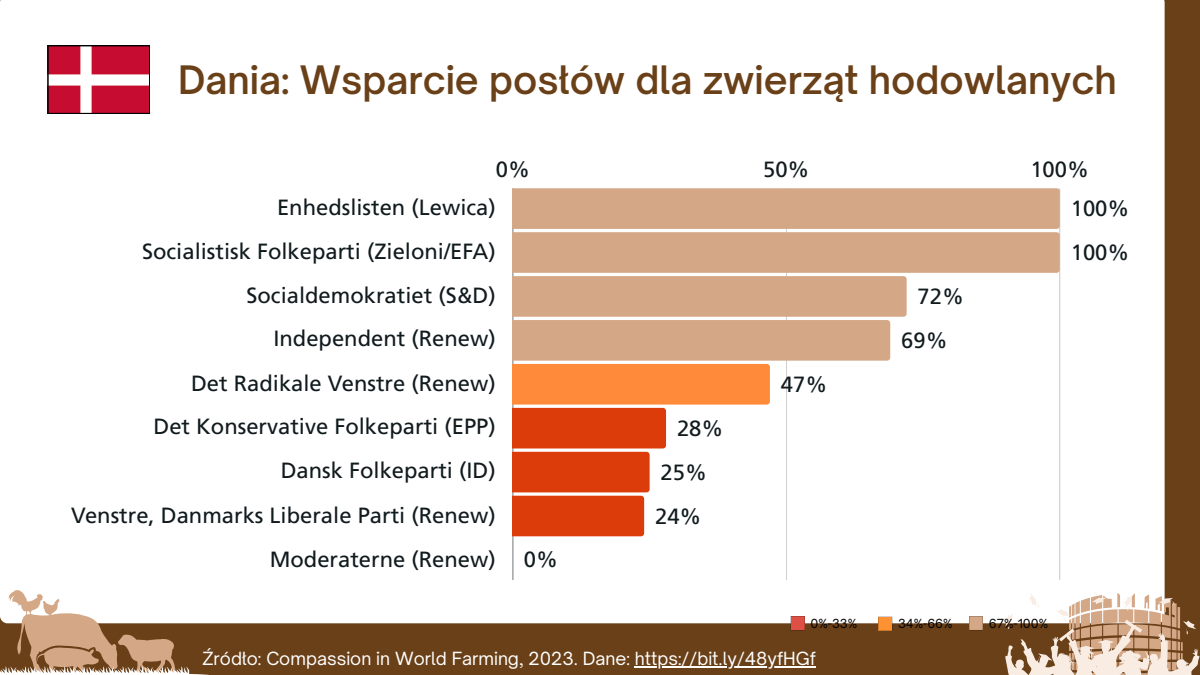
<style>
.page{position:relative;width:1200px;height:675px;background:#6a4018}
.page>*{position:absolute;margin:0;border:0;box-sizing:border-box;transform-origin:0 0}
.t1{font:600 37.5px "Open Sauce One";color:#6a4018}
.t2{font:22px "Frutiger LT Com";color:#111b1e}
.t3{font:17.4px "Open Sauce One";color:#fff}
.t4{font:12px "Open Sauce One";color:#000}
</style>
<div class="page">
<div style="left:0;top:0;width:1165px;height:623px;background:#fff"></div>
<svg style="left:0;top:590px;width:209px;height:85px"></svg>
<svg style="left:1005px;top:592px;width:195px;height:83px"></svg>
<svg style="left:969px;top:616px;width:14px;height:14px"></svg>
<svg style="left:878px;top:617px;width:14px;height:13px"></svg>
<svg style="left:791px;top:616px;width:14px;height:14px"></svg>
<hr style="left:513px;top:188px;width:1px;height:392px;background:#111b1e">
<hr style="left:786px;top:188px;width:1px;height:392px;background:#111b1e">
<hr style="left:1060px;top:188px;width:1px;height:392px;background:#111b1e">
<svg style="left:513px;top:188px;width:547px;height:348px;background:#eac4ad"></svg>
<svg style="left:48px;top:46px;width:102px;height:68px;background:#cc4861"></svg>
<hr style="left:635px;top:666px;width:181px;height:2px;background:#fff">
<p class="t1" style="left:178px;top:56px;width:940px">Dania: Wsparcie posłów dla zwierząt hodowlanych</p>
<p class="t2" style="left:496px;top:160px;width:36px">0%</p>
<p class="t2" style="left:763px;top:160px;width:48px">50%</p>
<p class="t2" style="left:1030px;top:160px;width:60px">100%</p>
<p class="t2" style="left:277px;top:199px;width:220px">Enhedslisten (Lewica)</p>
<p class="t2" style="left:1071px;top:200px;width:60px">100%</p>
<p class="t2" style="left:142px;top:242px;width:355px">Socialistisk Folkeparti (Zieloni/EFA)</p>
<p class="t2" style="left:1071px;top:244px;width:60px">100%</p>
<p class="t2" style="left:246px;top:287px;width:251px">Socialdemokratiet (S&amp;D)</p>
<p class="t2" style="left:918px;top:287px;width:48px">72%</p>
<p class="t2" style="left:273px;top:330px;width:224px">Independent (Renew)</p>
<p class="t2" style="left:901px;top:331px;width:48px">69%</p>
<p class="t2" style="left:191px;top:374px;width:306px">Det Radikale Venstre (Renew)</p>
<p class="t2" style="left:781px;top:375px;width:48px">47%</p>
<p class="t2" style="left:154px;top:418px;width:344px">Det Konservative Folkeparti (EPP)</p>
<p class="t2" style="left:677px;top:419px;width:48px">28%</p>
<p class="t2" style="left:281px;top:462px;width:217px">Dansk Folkeparti (ID)</p>
<p class="t2" style="left:661px;top:463px;width:48px">25%</p>
<p class="t2" style="left:71px;top:506px;width:426px">Venstre, Danmarks Liberale Parti (Renew)</p>
<p class="t2" style="left:655px;top:507px;width:48px">24%</p>
<p class="t2" style="left:270px;top:550px;width:228px">Moderaterne (Renew)</p>
<p class="t2" style="left:524px;top:551px;width:36px">0%</p>
<p class="t4" style="left:811px;top:616px;width:48px">0%-33%</p>
<p class="t4" style="left:898px;top:616px;width:56px">34%-66%</p>
<p class="t4" style="left:989px;top:616px;width:61px">67%-100%</p>
<p class="t3" style="left:203px;top:647px;width:615px">Źródło: Compassion in World Farming, 2023. Dane: https://bit.ly/48yfHGf</p>
</div>
